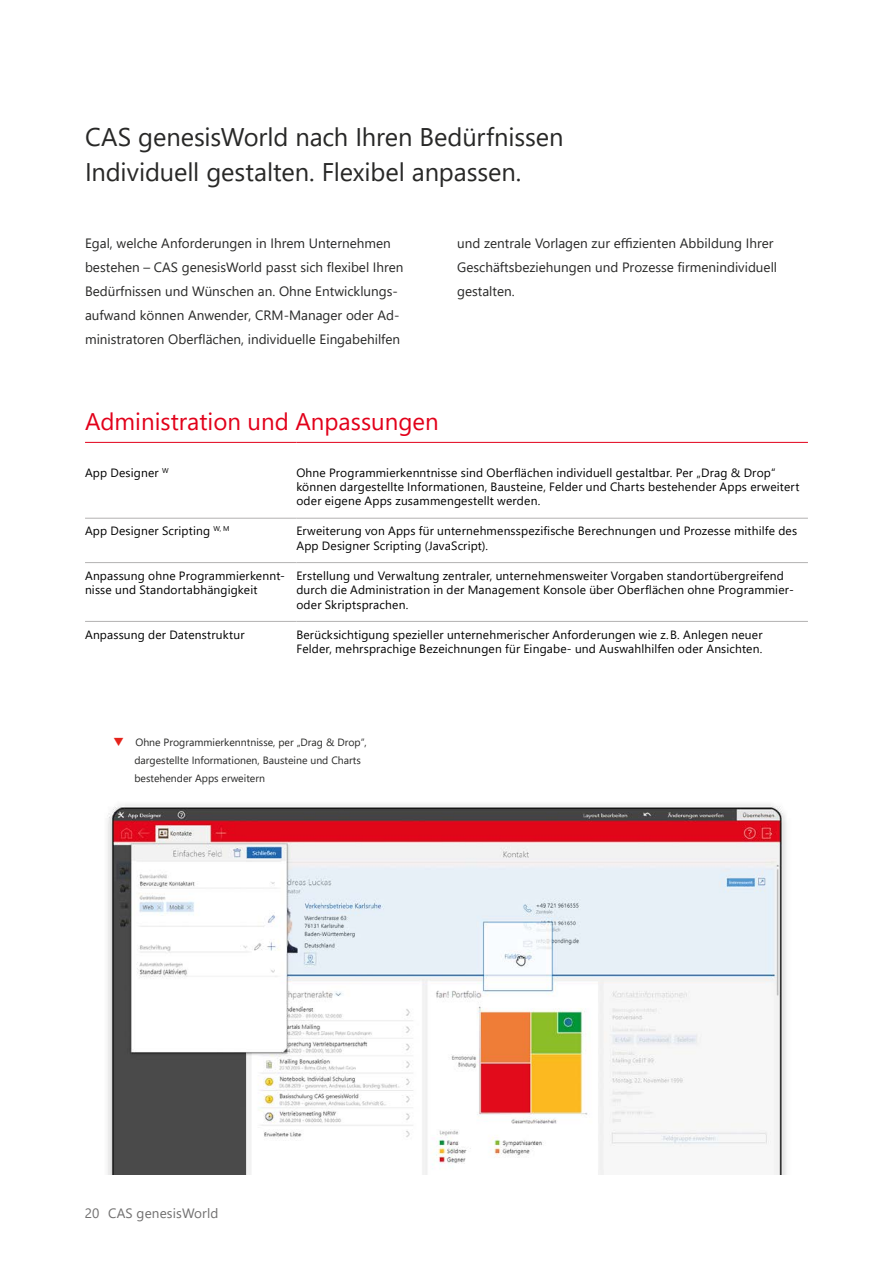
<style>
.page{position:relative;width:893px;height:1263px;background:#fff}
.page>*{position:absolute;margin:0;border:0;box-sizing:border-box;transform-origin:0 0}
.t1{font:25.5px/34.5px "Segoe UI";letter-spacing:-.005em;color:#282827}
.t2{font:24px "Segoe UI";color:#e2001a}
.t3{font:13.5px/24px "Segoe UI";color:#282827}
.t4{font:13.5px "Segoe UI";letter-spacing:.01em;color:#706f6f}
.t5{font:12px/14.4px "Segoe UI";letter-spacing:.015em;color:#000}
.t6{font:10.5px/18px "Segoe UI";color:#282827}
.s1{color:#e5231b}
</style>
<div class="page">
<svg style="left:85px;top:441px;width:723px;height:77px"></svg>
<hr style="left:85px;top:442px;width:211px;height:1px;background:#e2001a">
<hr style="left:296px;top:442px;width:512px;height:1px;background:#e2001a">
<hr style="left:85px;top:518px;width:211px;height:1px;background:#b3b2b2">
<hr style="left:296px;top:518px;width:512px;height:1px;background:#b3b2b2">
<hr style="left:85px;top:562px;width:211px;height:1px;background:#b3b2b2">
<hr style="left:296px;top:562px;width:512px;height:1px;background:#b3b2b2">
<hr style="left:85px;top:621px;width:211px;height:1px;background:#b3b2b2">
<hr style="left:296px;top:621px;width:512px;height:1px;background:#b3b2b2">
<img style="left:107px;top:804px;width:679px;height:370px">
<h1 class="t1" style="left:85px;top:118px;width:480px">CAS genesisWorld nach Ihren Bedürfnissen<br>Individuell gestalten. Flexibel anpassen.</h1>
<p class="t3" style="left:85px;top:230px;width:320px">Egal, welche Anforderungen in Ihrem Unternehmen bestehen – CAS genesisWorld passt sich flexibel Ihren Bedürfnissen und Wünschen an. Ohne Entwicklungs&shy;aufwand können Anwender, CRM-Manager oder Ad&shy;ministratoren Oberflächen, individuelle Eingabehilfen</p>
<p class="t3" style="left:457px;top:230px;width:322px">und zentrale Vorlagen zur effizienten Abbildung Ihrer<br>Geschäftsbeziehungen und Prozesse firmenindividuell gestalten.</p>
<h2 class="t2" style="left:85px;top:398px;width:355px">Administration und Anpassungen</h2>
<p class="t5" style="left:85px;top:464px;width:85px">App Designer <sup>W</sup></p>
<p class="t5" style="left:296px;top:464px;width:505px">Ohne Programmierkenntnisse sind Oberflächen individuell gestaltbar. Per „Drag &amp; Drop“ können dargestellte Informationen, Bausteine, Felder und Charts bestehender Apps erweitert oder eigene Apps zusammengestellt werden.</p>
<p class="t5" style="left:85px;top:523px;width:146px">App Designer Scripting <sup>W,</sup> <sup>M</sup></p>
<p class="t5" style="left:296px;top:523px;width:502px">Erweiterung von Apps für unternehmensspezifische Berechnungen und Prozesse mithilfe des<br>App Designer Scripting (JavaScript).</p>
<p class="t5" style="left:85px;top:567px;width:201px">Anpassung ohne Programmierkennt&shy;nisse und Standortabhängigkeit</p>
<p class="t5" style="left:296px;top:567px;width:499px">Erstellung und Verwaltung zentraler, unternehmensweiter Vorgaben standortübergreifend durch die Administration in der Management Konsole über Oberflächen ohne Programmier&shy;oder Skriptsprachen.</p>
<p class="t5" style="left:85px;top:626px;width:161px">Anpassung der Datenstruktur</p>
<p class="t5" style="left:296px;top:626px;width:468px">Berücksichtigung spezieller unternehmerischer Anforderungen wie z.B. Anlegen neuer<br>Felder, mehrsprachige Bezeichnungen für Eingabe- und Auswahlhilfen oder Ansichten.</p>
<p class="t6" style="left:134px;top:732px;width:234px;text-indent:-21px"><span class="s1">❑</span> Ohne Programmierkenntnisse, per „Drag &amp; Drop“, dargestellte Informationen, Bausteine und Charts bestehender Apps erweitern</p>
<p class="t4" style="left:85px;top:1200px;width:135px">20 CAS genesisWorld</p>
</div>
